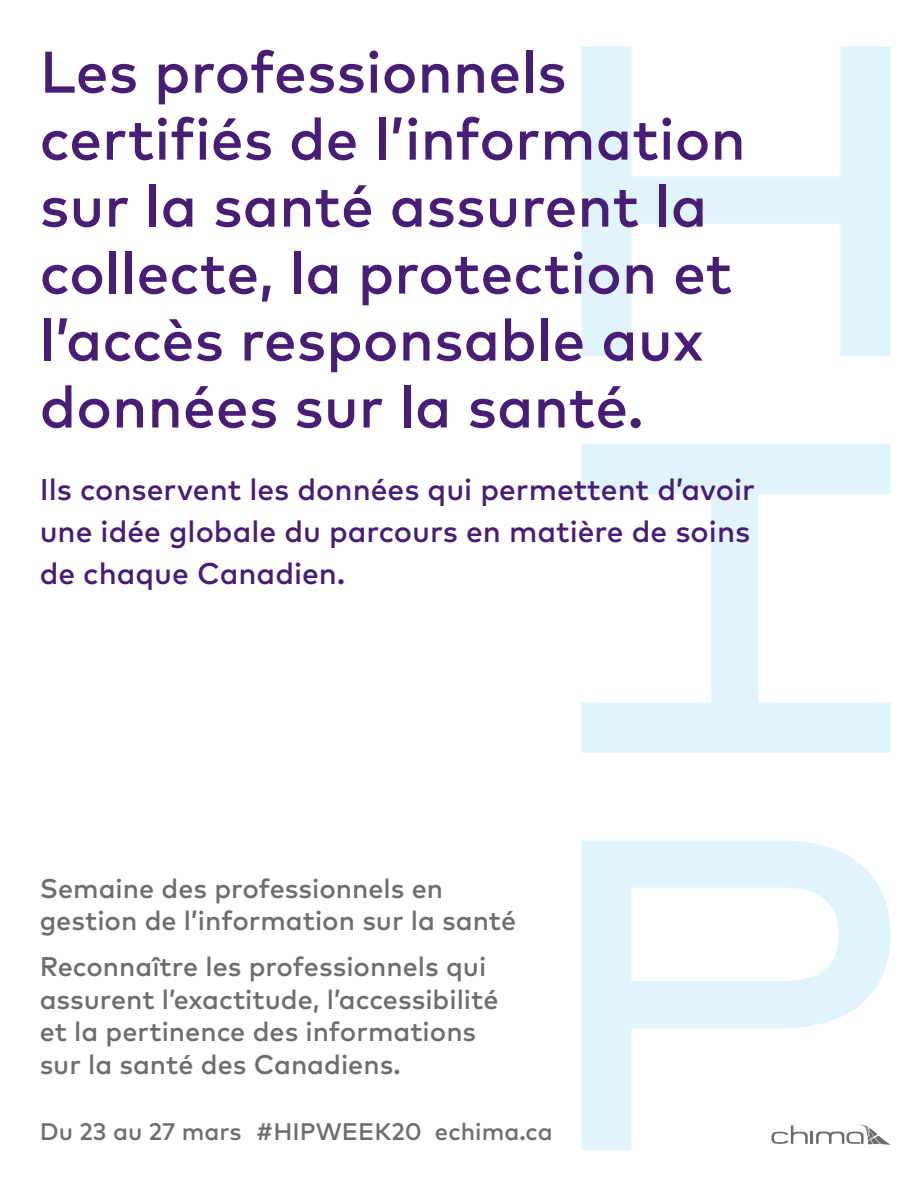
<style>
.page{position:relative;width:918px;height:1188px;background:#fff}
.page>*{position:absolute;margin:0;border:0;box-sizing:border-box;transform-origin:0 0}
.t1{font:500 58.65px/66.9px "Mark Pro";color:#471d75}
.t2{font:500 30px/42px "Mark Pro";color:#471d75}
.t3{font:500 27px/32.4px "Mark Pro";color:#6c6d70}
.t4{font:500 24px "Mark Pro";color:#6c6d70}
</style>
<div class="page">
<svg style="left:581px;top:444px;width:310px;height:309px"></svg>
<svg style="left:582px;top:46px;width:308px;height:310px"></svg>
<svg style="left:581px;top:840px;width:310px;height:310px"></svg>
<svg style="left:771px;top:1125px;width:120px;height:20px"></svg>
<h1 class="t1" style="left:40px;top:34px;width:708px">Les professionnels certifiés de l’information sur la santé assurent la collecte, la protection et l’accès responsable aux données sur la santé.</h1>
<p class="t2" style="left:40px;top:466px;width:717px">Ils conservent les données qui permettent d’avoir une idée globale du parcours en matière de soins de chaque Canadien.</p>
<p class="t3" style="left:40px;top:870px;width:478px">Semaine des professionnels en gestion de l’information sur la santé</p>
<p class="t3" style="left:40px;top:948px;width:460px">Reconnaître les professionnels qui assurent l’exactitude, l’accessibilité et la pertinence des informations sur la santé des Canadiens.</p>
<p class="t4" style="left:40px;top:1113px;width:514px">Du 23 au 27 mars #HIPWEEK20 echima.ca</p>
</div>
